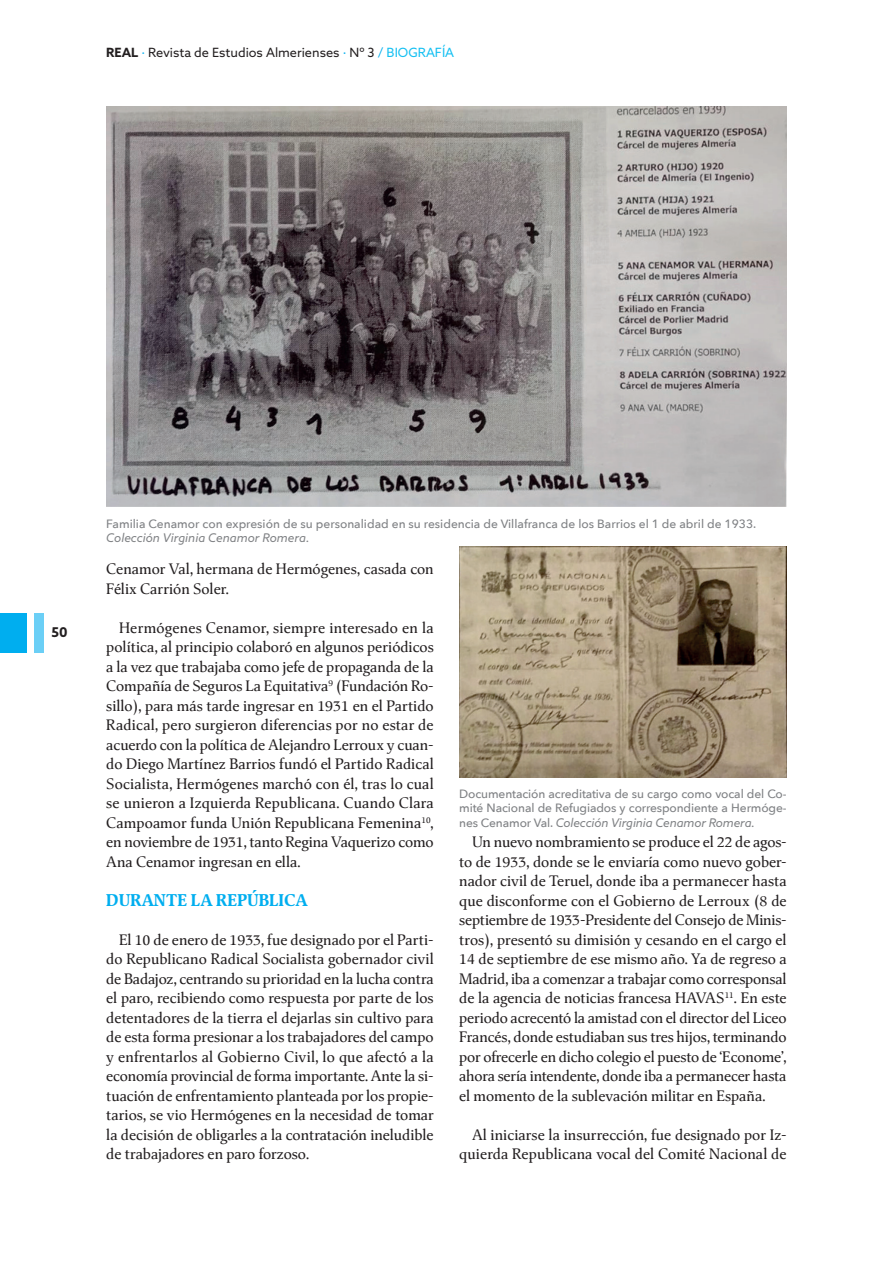
<style>
.page{position:relative;width:893px;height:1263px;background:#fff}
.page>*{position:absolute;margin:0;border:0;box-sizing:border-box;transform-origin:0 0}
.t1{font:700 16.5px "Classica Pro";color:#00aeef}
.t2{font:15px/19.5px "Classica Pro";color:#231f20;text-align:justify}
.t3{font:700 13.5px "Azo Sans";color:#231f20}
.t4{font:12.75px "Azo Sans";color:#231f20}
.t5{font:500 12px/14.4px "Avenir Next";letter-spacing:-.01em;color:#808285}
.t6{font:italic 12px "Azo Sans";letter-spacing:-.01em;color:#808285}
.s1{font-weight:700}
.s2{color:#00aeef}
.s3{color:#15c0f2}
.s4{font-family:"Avenir Next";font-weight:500;font-style:normal}
</style>
<div class="page">
<div style="left:0;top:613px;width:27px;height:39px;background:#00aeef"></div>
<div style="left:35px;top:613px;width:9px;height:39px;background:#6bcff6"></div>
<img style="left:106px;top:106px;width:681px;height:400px">
<img style="left:459px;top:547px;width:328px;height:230px">
<p class="t4" style="left:106px;top:44px;width:349px"><span class="s1">REAL</span> <span class="s2">·</span> Revista de Estudios Almerienses <span class="s2">·</span> Nº 3 <span class="s2">/</span> <span class="s3">BIOGRAFÍA</span></p>
<p class="t3" style="left:52px;top:623px;width:18px">50</p>
<p class="t5" style="left:106px;top:516px;width:651px">Familia Cenamor con expresión de su personalidad en su residencia de Villafranca de los Barrios el 1 de abril de 1933.</p>
<p class="t6" style="left:106px;top:530px;width:205px">Colección Virginia Cenamor Romera.</p>
<p class="t2" style="left:106px;top:559px;width:329px">Cenamor Val, hermana de Hermógenes, casada con<br>Félix Carrión Soler.</p>
<p class="t2" style="left:106px;top:617px;width:329px;text-indent:13px">Hermógenes Cenamor, siempre interesado en la política, al principio colaboró en algunos periódicos a la vez que trabajaba como jefe de propaganda de la Compañía de Seguros La Equitativa<sup>9</sup> (Fundación Ro&shy;sillo), para más tarde ingresar en 1931 en el Partido Radical, pero surgieron diferencias por no estar de acuerdo con la política de Alejandro Lerroux y cuan&shy;do Diego Martínez Barrios fundó el Partido Radical Socialista, Hermógenes marchó con él, tras lo cual se unieron a Izquierda Republicana. Cuando Clara Campoamor funda Unión Republicana Femenina<sup>10</sup>, en noviembre de 1931, tanto Regina Vaquerizo como Ana Cenamor ingresan en ella.</p>
<p class="t1" style="left:106px;top:888px;width:203px">DURANTE LA REPÚBLICA</p>
<p class="t2" style="left:106px;top:929px;width:329px;text-indent:13px">El 10 de enero de 1933, fue designado por el Parti&shy;do Republicano Radical Socialista gobernador civil de Badajoz, centrando su prioridad en la lucha contra el paro, recibiendo como respuesta por parte de los detentadores de la tierra el dejarlas sin cultivo para de esta forma presionar a los trabajadores del campo y enfrentarlos al Gobierno Civil, lo que afectó a la economía provincial de forma importante. Ante la si&shy;tuación de enfrentamiento planteada por los propie&shy;tarios, se vio Hermógenes en la necesidad de tomar la decisión de obligarles a la contratación ineludible de trabajadores en paro forzoso.</p>
<p class="t5" style="left:459px;top:786px;width:329px">Documentación acreditativa de su cargo como vocal del Co&shy;mité Nacional de Refugiados y correspondiente a Hermóge-</p>
<p class="t6" style="left:459px;top:814px;width:297px"><span class="s4">nes Cenamor Val.</span> Colección Virginia Cenamor Romera.</p>
<p class="t2" style="left:459px;top:832px;width:329px;text-indent:13px">Un nuevo nombramiento se produce el 22 de agos&shy;to de 1933, donde se le enviaría como nuevo gober&shy;nador civil de Teruel, donde iba a permanecer hasta que disconforme con el Gobierno de Lerroux (8 de septiembre de 1933-Presidente del Consejo de Minis&shy;tros), presentó su dimisión y cesando en el cargo el 14 de septiembre de ese mismo año. Ya de regreso a Madrid, iba a comenzar a trabajar como corresponsal de la agencia de noticias francesa HAVAS<sup>11</sup>. En este periodo acrecentó la amistad con el director del Liceo Francés, donde estudiaban sus tres hijos, terminando por ofrecerle en dicho colegio el puesto de ‘Econome’, ahora sería intendente, donde iba a permanecer hasta el momento de la sublevación militar en España.</p>
<p class="t2" style="left:459px;top:1124px;width:329px;text-align:right">Al iniciarse la insurrección, fue designado por Iz&shy;quierda Republicana vocal del Comité Nacional de</p>
</div>
